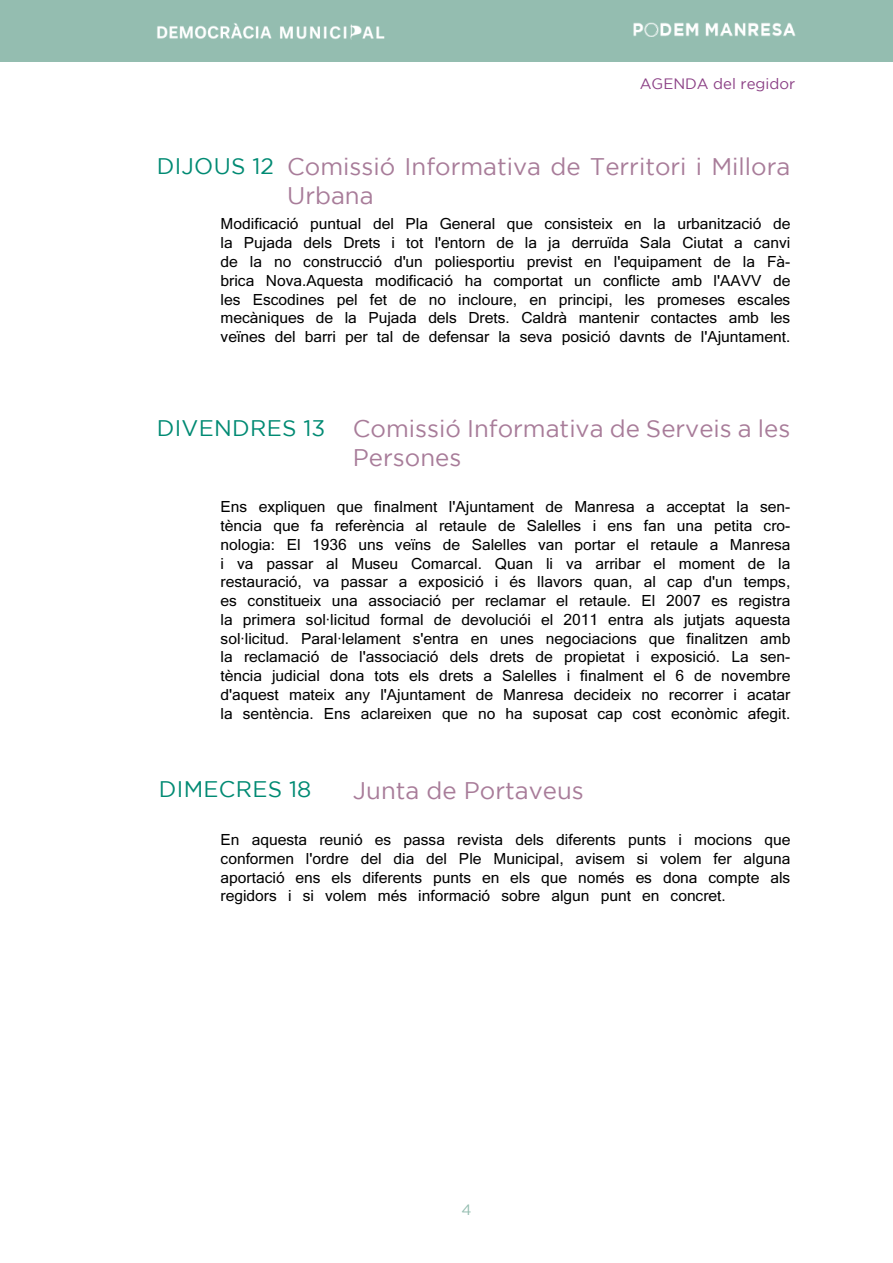
<style>
.page{position:relative;width:893px;height:1263px;background:#fff}
.page>*{position:absolute;margin:0;border:0;box-sizing:border-box;transform-origin:0 0}
.cuerpoNI{font:24px/28.8px "Gotham";color:#a87c99}
.cuerpoNI-2{font:22.5px "Gotham";letter-spacing:.015em;color:#008a73}
.cuerpoNI-3{font:15px/18.8px "Kartika";color:#000;text-align:justify}
.t1{font:15px "Gotham";color:#8b4085}
.t2{font:15px "Gotham";color:#94bdb0}
</style>
<div class="page">
<div style="left:0;top:0;width:893px;height:62px;background:#94bdb0"></div>
<img style="left:157px;top:23px;width:228px;height:17px">
<img style="left:633px;top:23px;width:162px;height:13px">
<p class="t1" style="left:640px;top:75px;width:157px">AGENDA del regidor</p>
<p class="cuerpoNI-2" style="left:157px;top:153px;width:119px">DIJOUS 12</p>
<p class="cuerpoNI" style="left:287px;top:152px;width:505px">Comissió Informativa de Territori i Millora<br>Urbana</p>
<p class="cuerpoNI-3" style="left:221px;top:216px;width:571px">Modificació puntual del Pla General que consisteix en la urbanització de la Pujada dels Drets i tot l'entorn de la ja derruïda Sala Ciutat a canvi de la no construcció d'un poliesportiu previst en l'equipament de la Fà&shy;brica Nova.Aquesta modificació ha comportat un conflicte amb l'AAVV de les Escodines pel fet de no incloure, en principi, les promeses escales mecàniques de la Pujada dels Drets. Caldrà mantenir contactes amb les veïnes del barri per tal de defensar la seva posició davnts de l'Ajuntament.</p>
<p class="cuerpoNI-2" style="left:157px;top:416px;width:170px">DIVENDRES 13</p>
<p class="cuerpoNI" style="left:353px;top:414px;width:439px">Comissió Informativa de Serveis a les<br>Persones</p>
<p class="cuerpoNI-3" style="left:221px;top:499px;width:571px">Ens expliquen que finalment l'Ajuntament de Manresa a acceptat la sen&shy;tència que fa referència al retaule de Salelles i ens fan una petita cro&shy;nologia: El 1936 uns veïns de Salelles van portar el retaule a Manresa i va passar al Museu Comarcal. Quan li va arribar el moment de la restauració, va passar a exposició i és llavors quan, al cap d'un temps, es constitueix una associació per reclamar el retaule. El 2007 es registra la primera sol·licitud formal de devoluciói el 2011 entra als jutjats aquesta sol·licitud. Paral·lelament s'entra en unes negociacions que finalitzen amb la reclamació de l'associació dels drets de propietat i exposició. La sen&shy;tència judicial dona tots els drets a Salelles i finalment el 6 de novembre d'aquest mateix any l'Ajuntament de Manresa decideix no recorrer i acatar la sentència. Ens aclareixen que no ha suposat cap cost econòmic afegit.</p>
<p class="cuerpoNI-2" style="left:159px;top:777px;width:154px">DIMECRES 18</p>
<p class="cuerpoNI" style="left:353px;top:775px;width:232px">Junta de Portaveus</p>
<p class="cuerpoNI-3" style="left:221px;top:832px;width:571px">En aquesta reunió es passa revista dels diferents punts i mocions que conformen l'ordre del dia del Ple Municipal, avisem si volem fer alguna aportació ens els diferents punts en els que només es dona compte als regidors i si volem més informació sobre algun punt en concret.</p>
<p class="t2" style="left:462px;top:1202px;width:12px">4</p>
</div>
